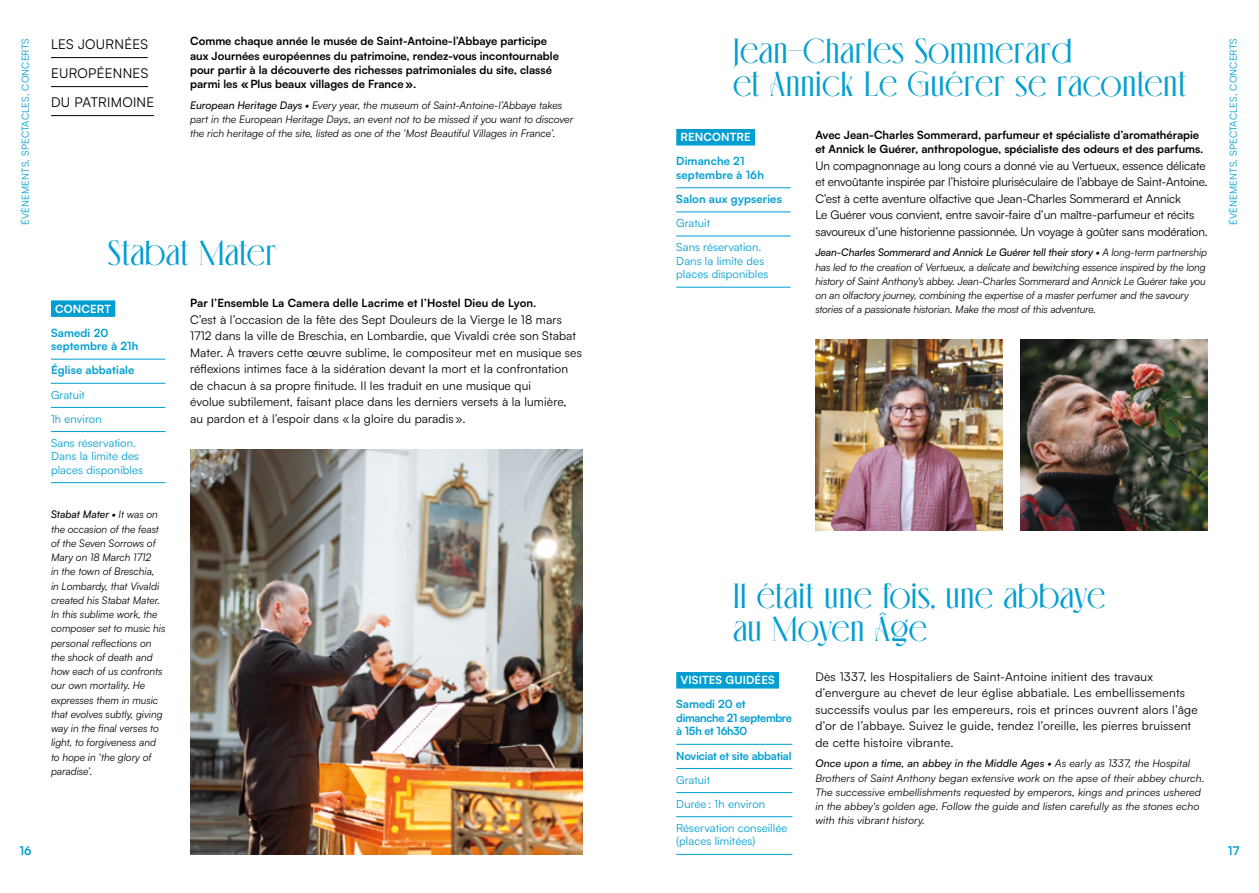
<style>
.page{position:relative;width:1259px;height:893px;background:#fff}
.page>*{position:absolute;margin:0;border:0;box-sizing:border-box;transform-origin:0 0}
.t1{font:35.25px/33px "Agne";letter-spacing:.01em;color:#009ed1}
.t2{font:13.5px/29px "Satoshi";letter-spacing:.02em;color:#000}
.t3{font:12px/16.5px "Satoshi";letter-spacing:.01em;color:#000}
.t4{font:12px/16.5px "Satoshi";letter-spacing:-.01em;color:#000}
.t5{font:700 12px "Satoshi";color:#009ed1}
.t6{font:700 11.25px/14.2px "Satoshi";color:#000}
.t7{font:11.25px/24.2px "Satoshi";letter-spacing:.01em;color:#009ed1}
.t8{font:700 11.25px/13.5px "Satoshi";letter-spacing:.005em;color:#009ed1}
.t9{font:700 11.25px/13.5px "Satoshi";letter-spacing:-.03em;color:#009ed1}
.t10{font:700 11.25px "Satoshi";letter-spacing:.01em;color:#fff}
.t11{font:700 11.25px "Satoshi";letter-spacing:-.015em;color:#009ed1}
.t12{font:italic 10.5px/14.2px "Satoshi";color:#000}
.t13{font:9.75px "Satoshi";letter-spacing:.02em;color:#009ed1}
.s1{font-weight:500}
.s2{color:#111}
</style>
<div class="page">
<hr style="left:51px;top:57px;width:97px;height:1px;background:#000">
<hr style="left:51px;top:86px;width:97px;height:1px;background:#000">
<hr style="left:51px;top:115px;width:103px;height:1px;background:#000">
<div style="left:676px;top:672px;width:103px;height:16px;background:#009ed1"></div>
<hr style="left:676px;top:744px;width:116px;height:1px;background:#009ed1">
<hr style="left:676px;top:768px;width:116px;height:1px;background:#009ed1">
<hr style="left:676px;top:792px;width:116px;height:1px;background:#009ed1">
<hr style="left:676px;top:816px;width:116px;height:1px;background:#009ed1">
<hr style="left:676px;top:854px;width:116px;height:1px;background:#009ed1">
<div style="left:51px;top:300px;width:64px;height:17px;background:#009ed1"></div>
<hr style="left:51px;top:359px;width:114px;height:1px;background:#009ed1">
<hr style="left:51px;top:383px;width:114px;height:1px;background:#009ed1">
<hr style="left:51px;top:407px;width:114px;height:1px;background:#009ed1">
<hr style="left:51px;top:431px;width:114px;height:1px;background:#009ed1">
<hr style="left:51px;top:482px;width:114px;height:1px;background:#009ed1">
<div style="left:676px;top:129px;width:79px;height:16px;background:#009ed1"></div>
<hr style="left:676px;top:187px;width:114px;height:1px;background:#009ed1">
<hr style="left:676px;top:212px;width:114px;height:1px;background:#009ed1">
<hr style="left:676px;top:236px;width:114px;height:1px;background:#009ed1">
<hr style="left:676px;top:287px;width:114px;height:1px;background:#009ed1">
<img style="left:190px;top:449px;width:393px;height:406px">
<img style="left:815px;top:340px;width:187px;height:190px">
<img style="left:1020px;top:340px;width:188px;height:190px">
<p class="t2" style="left:51px;top:29px;width:105px">LES JOURNÉES<br>EUROPÉENNES<br>DU PATRIMOINE</p>
<p class="t6" style="left:190px;top:33px;width:370px">Comme chaque année le musée de Saint-Antoine-l’Abbaye participe aux Journées européennes du patrimoine, rendez-vous incontournable pour partir à la découverte des richesses patrimoniales du site, classé parmi les «Plus beaux villages de France».</p>
<h1 class="t1" style="left:733px;top:35px;width:455px">Jean-Charles Sommerard<br>et Annick Le Guérer se racontent</h1>
<p class="t13" style="left:19px;top:225px;width:188px;rotate:-90deg">ÉVÈNEMENTS, SPECTACLES, CONCERTS</p>
<p class="t13" style="left:1226px;top:225px;width:188px;rotate:-90deg">ÉVÈNEMENTS, SPECTACLES, CONCERTS</p>
<p class="t12" style="left:190px;top:97px;width:385px"><span class="s1">European Heritage Days •</span> Every year, the museum of Saint-Antoine-l’Abbaye takes part in the European Heritage Days, an event not to be missed if you want to discover the rich heritage of the site, listed as one of the ‘Most Beautiful Villages in France’.</p>
<p class="t6" style="left:815px;top:127px;width:390px">Avec Jean-Charles Sommerard, parfumeur et spécialiste d’aromathérapie et Annick le Guérer, anthropologue, spécialiste des odeurs et des parfums.</p>
<p class="t4" style="left:815px;top:157px;width:394px">Un compagnonnage au long cours a donné vie au Vertueux, essence délicate et envoûtante inspirée par l’histoire pluriséculaire de l’abbaye de Saint-Antoine.<br>C’est à cette aventure olfactive que Jean-Charles Sommerard et Annick<br>Le Guérer vous convient, entre savoir-faire d’un maître-parfumeur et récits savoureux d’une historienne passionnée. Un voyage à goûter sans modération.</p>
<p class="t12" style="left:815px;top:245px;width:393px"><span class="s1">Jean-Charles Sommerard and Annick Le Guérer tell their story •</span> A long-term partnership has led to the creation of Vertueux, a delicate and bewitching essence inspired by the long history of Saint Anthony's abbey. Jean-Charles Sommerard and Annick Le Guérer take you on an olfactory journey, combining the expertise of a master perfumer and the savoury stories of a passionate historian. Make the most of this adventure.</p>
<p class="t10" style="left:680px;top:129px;width:72px">RENCONTRE</p>
<p class="t8" style="left:676px;top:154px;width:89px">Dimanche 21 septembre à 16h</p>
<p class="t8" style="left:676px;top:191px;width:107px">Salon aux gypseries</p>
<p class="t7" style="left:676px;top:211px;width:87px">Gratuit<br>Sans réservation.</p>
<p class="t7" style="left:676px;top:254px;width:93px;line-height:13.5px">Dans la limite des places disponibles</p>
<h1 class="t1" style="left:108px;top:237px;width:170px">Stabat Mater</h1>
<p class="t6" style="left:190px;top:295px;width:348px">Par l’Ensemble La Camera delle Lacrime et l’Hostel Dieu de Lyon.</p>
<p class="t3" style="left:190px;top:311px;width:393px">C’est à l’occasion de la fête des Sept Douleurs de la Vierge le 18 mars 1712 dans la ville de Breschia, en Lombardie, que Vivaldi crée son Stabat Mater. <span class="s2">À</span> travers cette œuvre sublime, le compositeur met en musique ses réflexions intimes face à la sidération devant la mort et la confrontation de chacun à sa propre finitude. Il les traduit en une musique qui<br>évolue subtilement, faisant place dans les derniers versets à la lumière, au pardon et à l’espoir dans «la gloire du paradis».</p>
<p class="t10" style="left:55px;top:300px;width:57px">CONCERT</p>
<p class="t8" style="left:51px;top:325px;width:89px">Samedi 20 septembre à 21h</p>
<p class="t8" style="left:51px;top:363px;width:85px">Église abbatiale</p>
<p class="t7" style="left:51px;top:382px;width:87px">Gratuit<br>1h environ<br>Sans réservation.</p>
<p class="t7" style="left:51px;top:449px;width:93px;line-height:13.5px">Dans la limite des places disponibles</p>
<p class="t12" style="left:51px;top:507px;width:116px"><span class="s1">Stabat Mater •</span> It was on the occasion of the feast of the Seven Sorrows of<br>Mary on 18 March 1712<br>in the town of Breschia,<br>in Lombardy, that Vivaldi created his Stabat Mater.<br>In this sublime work, the composer set to music his personal reflections on the shock of death and how each of us confronts our own mortality. He expresses them in music that evolves subtly, giving way in the final verses to light, to forgiveness and to hope in ‘the glory of paradise’.</p>
<h1 class="t1" style="left:733px;top:580px;width:374px">Il était une fois, une abbaye au Moyen Âge</h1>
<p class="t3" style="left:815px;top:668px;width:384px">Dès 1337, les Hospitaliers de Saint-Antoine initient des travaux d’envergure au chevet de leur église abbatiale. Les embellissements successifs voulus par les empereurs, rois et princes ouvrent alors l’âge d’or de l’abbaye. Suivez le guide, tendez l’oreille, les pierres bruissent de cette histoire vibrante.</p>
<p class="t12" style="left:815px;top:756px;width:391px"><span class="s1">Once upon a time, an abbey in the Middle Ages •</span> As early as 1337, the Hospital Brothers of Saint Anthony began extensive work on the apse of their abbey church.<br>The successive embellishments requested by emperors, kings and princes ushered in the abbey's golden age. Follow the guide and listen carefully as the stones echo with this vibrant history.</p>
<p class="t10" style="left:680px;top:672px;width:96px">VISITES GUIDÉES</p>
<p class="t9" style="left:676px;top:697px;width:117px">Samedi 20 et dimanche 21 septembre à 15h et 16h30</p>
<p class="t11" style="left:676px;top:747px;width:117px">Noviciat et site abbatial</p>
<p class="t7" style="left:676px;top:767px;width:113px">Gratuit<br>Durée : 1h environ<br>Réservation conseillée</p>
<p class="t7" style="left:676px;top:829px;width:80px">(places limitées)</p>
<p class="t5" style="left:19px;top:842px;width:14px">16</p>
<p class="t5" style="left:1227px;top:842px;width:13px">17</p>
</div>
